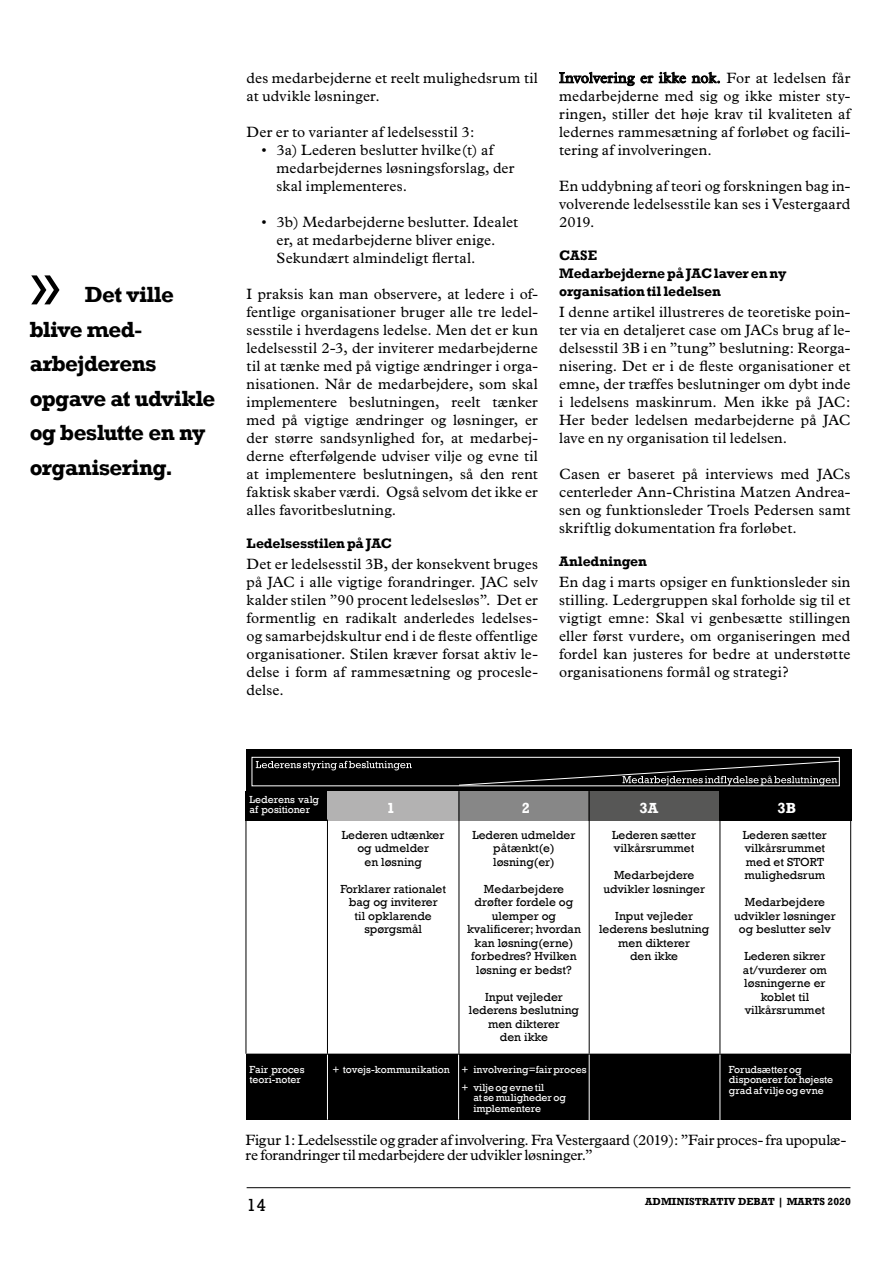
<style>
.page{position:relative;width:893px;height:1263px;background:#fff}
.page>*{position:absolute;margin:0;border:0;box-sizing:border-box;transform-origin:0 0}
.t1{font:64.5px "Gill Sans";color:#000}
.t2{font:700 22.5px/34.5px "Rockwell";letter-spacing:-.03em;color:#000}
.t3{font:18px "Rockwell";color:#000}
.t4{font:15px/18px "Plantin";letter-spacing:.01em;color:#000;text-align:justify}
.t5{font:15px/15px "Plantin";letter-spacing:-.015em;color:#000}
.t6{font:700 15px "Rockwell";color:#fff}
.t7{font:700 14.1px/18px "Rockwell";letter-spacing:-.015em;color:#000}
.t8{font:12px/13.5px "Rockwell";color:#000;text-align:center}
.t9{font:10.5px/10.5px "Rockwell";letter-spacing:-.005em;color:#fff}
.t10{font:700 10.5px "Rockwell";color:#000}
</style>
<div class="page">
<hr style="left:247px;top:1187px;width:603px;height:1px;background:#000">
<svg style="left:559px;top:72px;width:127px;height:14px"></svg>
<svg style="left:692px;top:72px;width:28px;height:12px"></svg>
<div style="left:246px;top:1054px;width:605px;height:65px;background:#000"></div>
<div style="left:246px;top:791px;width:82px;height:30px;background:#000"></div>
<div style="left:246px;top:750px;width:605px;height:41px;background:#000"></div>
<div style="left:328px;top:791px;width:131px;height:30px;background:#b3b2b2"></div>
<div style="left:459px;top:791px;width:131px;height:30px;background:#878787"></div>
<div style="left:588px;top:791px;width:132px;height:30px;background:#575756"></div>
<div style="left:719px;top:791px;width:132px;height:30px;background:#000"></div>
<hr style="left:589px;top:791px;width:1px;height:263px;background:#000">
<hr style="left:459px;top:791px;width:1px;height:263px;background:#000">
<hr style="left:327px;top:819px;width:1px;height:235px;background:#000">
<hr style="left:327px;top:1054px;width:1px;height:65px;background:#fff">
<hr style="left:458px;top:1054px;width:1px;height:65px;background:#fff">
<hr style="left:589px;top:1054px;width:1px;height:67px;background:#fff">
<hr style="left:720px;top:1054px;width:1px;height:67px;background:#fff">
<hr style="left:720px;top:791px;width:1px;height:263px;background:#000">
<hr style="left:850px;top:796px;width:1px;height:258px;background:#000">
<hr style="left:246px;top:796px;width:1px;height:258px;background:#000">
<hr style="left:246px;top:1054px;width:605px;height:1px;background:#000">
<svg style="left:256px;top:761px;width:156px;height:9px"></svg>
<div style="left:252px;top:757px;width:588px;height:29px;border:1px solid #fff"></div>
<svg style="left:458px;top:760px;width:382px;height:26px"></svg>
<h1 class="t1" style="left:30px;top:245px;width:33px">»</h1>
<h2 class="t2" style="left:30px;top:277px;width:187px;text-indent:55px">Det ville blive med&shy;arbejderens opgave at udvikle og beslutte en ny organisering.</h2>
<p class="t4" style="left:247px;top:69px;width:293px">des medarbejderne et reelt mulighedsrum til at udvikle løsninger.</p>
<p class="t4" style="left:247px;top:123px;width:229px">Der er to varianter af ledelsesstil 3:</p>
<p class="t4" style="left:277px;top:141px;width:239px;text-align:left;text-indent:-15px">• 3a) Lederen beslutter hvilke(t) af medarbejdernes løsningsforslag, der skal implementeres.</p>
<p class="t4" style="left:277px;top:213px;width:243px;text-align:left;text-indent:-15px">• 3b) Medarbejderne beslutter. Idealet er, at medarbejderne bliver enige.<br>Sekundært almindeligt flertal.</p>
<p class="t4" style="left:247px;top:285px;width:293px">I praksis kan man observere, at ledere i of&shy;fentlige organisationer bruger alle tre ledel&shy;sesstile i hverdagens ledelse. Men det er kun ledelsesstil 2-3, der inviterer medarbejderne til at tænke med på vigtige ændringer i orga&shy;nisationen. Når de medarbejdere, som skal implementere beslutningen, reelt tænker med på vigtige ændringer og løsninger, er der større sandsynlighed for, at medarbej&shy;derne efterfølgende udviser vilje og evne til at implementere beslutningen, så den rent faktisk skaber værdi. Også selvom det ikke er alles favoritbeslutning.</p>
<p class="t7" style="left:247px;top:534px;width:147px">Ledelsesstilen på JAC</p>
<p class="t4" style="left:247px;top:555px;width:293px">Det er ledelsesstil 3B, der konsekvent bruges på JAC i alle vigtige forandringer. JAC selv kalder stilen ”90 procent ledelsesløs”. Det er formentlig en radikalt anderledes ledelses&shy;og samarbejdskultur end i de fleste offentlige organisationer. Stilen kræver forsat aktiv le&shy;delse i form af rammesætning og procesle&shy;delse.</p>
<p class="t4" style="left:559px;top:69px;width:293px">Involvering er ikke nok. For at ledelsen får medarbejderne med sig og ikke mister sty&shy;ringen, stiller det høje krav til kvaliteten af ledernes rammesætning af forløbet og facili&shy;tering af involveringen.</p>
<p class="t4" style="left:559px;top:177px;width:293px">En uddybning af teori og forskningen bag in&shy;volverende ledelsesstile kan ses i Vestergaard 2019.</p>
<p class="t7" style="left:559px;top:246px;width:229px">CASE<br>Medarbejderne på JAC laver en ny organisation til ledelsen</p>
<p class="t4" style="left:559px;top:303px;width:293px">I denne artikel illustreres de teoretiske poin&shy;ter via en detaljeret case om JACs brug af le&shy;delsesstil 3B i en ”tung” beslutning: Reorga&shy;nisering. Det er i de fleste organisationer et emne, der træffes beslutninger om dybt inde i ledelsens maskinrum. Men ikke på JAC:<br>Her beder ledelsen medarbejderne på JAC lave en ny organisation til ledelsen.</p>
<p class="t4" style="left:559px;top:465px;width:293px">Casen er baseret på interviews med JACs centerleder Ann-Christina Matzen Andrea&shy;sen og funktionsleder Troels Pedersen samt skriftlig dokumentation fra forløbet.</p>
<p class="t7" style="left:559px;top:552px;width:89px">Anledningen</p>
<p class="t4" style="left:559px;top:573px;width:293px">En dag i marts opsiger en funktionsleder sin stilling. Ledergruppen skal forholde sig til et vigtigt emne: Skal vi genbesætte stillingen eller først vurdere, om organiseringen med fordel kan justeres for bedre at understøtte organisationens formål og strategi?</p>
<p class="t9" style="left:250px;top:794px;width:71px">Lederens valg af positioner</p>
<p class="t6" style="left:387px;top:798px;width:10px">1</p>
<p class="t6" style="left:522px;top:798px;width:10px">2</p>
<p class="t6" style="left:639px;top:798px;width:20px">3A</p>
<p class="t6" style="left:777px;top:798px;width:20px">3B</p>
<p class="t8" style="left:342px;top:828px;width:104px">Lederen udtænker og udmelder<br>en løsning</p>
<p class="t8" style="left:340px;top:882px;width:107px">Forklarer rationalet bag og inviterer<br>til opklarende spørgsmål</p>
<p class="t8" style="left:472px;top:828px;width:105px">Lederen udmelder påtænkt(e) løsning(er)</p>
<p class="t8" style="left:467px;top:882px;width:115px">Medarbejdere drøfter fordele og ulemper og kvalificerer; hvordan kan løsning(erne) forbedres? Hvilken løsning er bedst?</p>
<p class="t8" style="left:469px;top:990px;width:112px">Input vejleder lederens beslutning men dikterer<br>den ikke</p>
<p class="t8" style="left:612px;top:828px;width:85px;text-align:left">Lederen sætter vilkårsrummet</p>
<p class="t8" style="left:603px;top:868px;width:103px">Medarbejdere udvikler løsninger</p>
<p class="t8" style="left:599px;top:909px;width:112px">Input vejleder lederens beslutning men dikterer<br>den ikke</p>
<p class="t8" style="left:743px;top:828px;width:85px;text-align:left">Lederen sætter vilkårsrummet med et STORT mulighedsrum</p>
<p class="t8" style="left:734px;top:895px;width:103px">Medarbejdere udvikler løsninger og beslutter selv</p>
<p class="t8" style="left:743px;top:949px;width:85px">Lederen sikrer at/vurderer om løsningerne er koblet til vilkårsrummet</p>
<p class="t9" style="left:461px;top:1060px;width:127px;line-height:18px;text-indent:-129px">+ tovejs-kommunikation + involvering=fair proces + vilje og evne til</p>
<p class="t9" style="left:473px;top:1093px;width:94px">at se muligheder og implementere</p>
<p class="t9" style="left:250px;top:1064px;width:56px">Fair proces teori-noter</p>
<p class="t9" style="left:729px;top:1064px;width:106px">Forudsætter og disponerer for højeste grad af vilje og evne</p>
<p class="t5" style="left:246px;top:1132px;width:602px">Figur 1: Ledelsesstile og grader af involvering. Fra Vestergaard (2019): ”Fair proces- fra upopulæ&shy;re forandringer til medarbejdere der udvikler løsninger.”</p>
<p class="t3" style="left:247px;top:1194px;width:21px">14</p>
<p class="t10" style="left:645px;top:1195px;width:207px">ADMINISTRATIV DEBAT | MARTS 2020</p>
</div>
